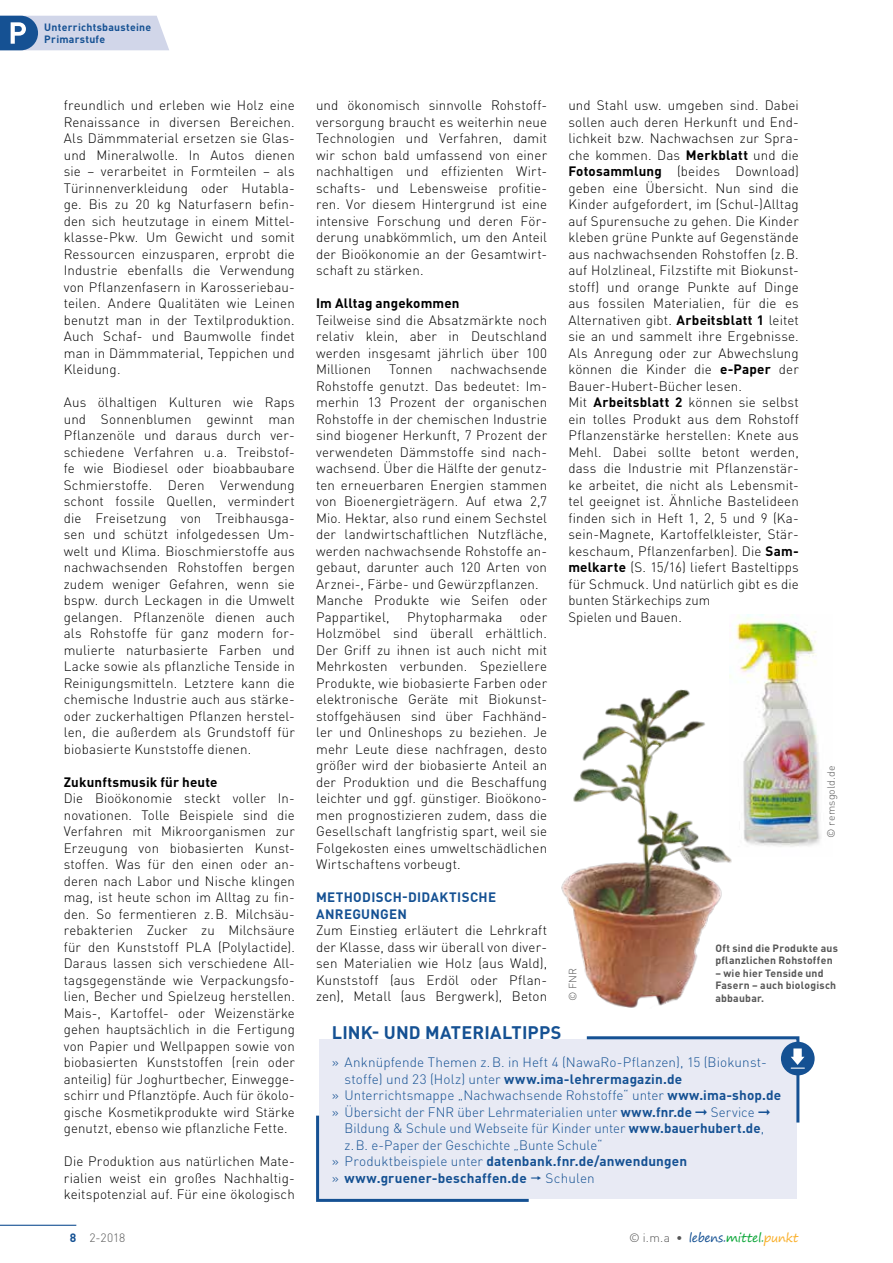
<style>
.page{position:relative;width:893px;height:1263px;background:#fff}
.page>*{position:absolute;margin:0;border:0;box-sizing:border-box;transform-origin:0 0}
.t1{font:700 18px "DINOT";letter-spacing:.01em;color:#155193}
.t2{font:300 13.5px/16.5px "DINOT";letter-spacing:.01em;color:#000;text-align:justify}
.t3{font:300 13.5px "DINOT";letter-spacing:.005em;color:#155193}
.t4{font:700 13.5px/16.5px "DINOT";letter-spacing:.015em;color:#155193}
.t5{font:700 13.5px "DINOT";letter-spacing:.015em;color:#000}
.t6{font:300 12px "DINOT";color:#565656}
.t7{font:700 10.5px/12.6px "DINOT";letter-spacing:.02em;color:#565656}
.t8{font:700 10.5px/12.6px "DINOT";letter-spacing:.025em;color:#155193}
.t9{font:300 10.5px "DINOT";letter-spacing:.025em;color:#565656}
.s1{font-weight:700}
.s2{font-weight:300}
.s3{font-weight:700;color:#155193}
.s4{font-family:"Segoe Print";font-weight:400;color:#155193}
.s5{font-family:"Segoe Print";font-weight:400;color:#0aa537}
.s6{font-family:"Segoe Print";font-weight:400;color:#f9af2a}
</style>
<div class="page">
<div style="left:319px;top:1039px;width:477px;height:160px;background:#e8eaf4"></div>
<div style="left:781px;top:1042px;width:34px;height:33px;background:#155193;border-radius:50%"></div>
<svg style="left:758px;top:1036px;width:46px;height:89px"></svg>
<svg style="left:0;top:16px;width:169px;height:34px;background:#b3c1db"></svg>
<hr style="left:0;top:1225px;width:76px;height:1px;background:#155193">
<img style="left:735px;top:615px;width:86px;height:232px">
<img style="left:561px;top:660px;width:197px;height:380px">
<svg style="left:316px;top:1115px;width:213px;height:87px"></svg>
<p class="t8" style="left:44px;top:20px;width:108px">Unterrichtsbausteine<br>Primarstufe</p>
<p class="t2" style="left:64px;top:97px;width:233px">freundlich und erleben wie Holz eine Renaissance in diversen Bereichen.<br>Als Dämmmaterial ersetzen sie Glas&shy;und Mineralwolle. In Autos dienen sie – verarbeitet in Formteilen – als Türinnenverkleidung oder Hutabla&shy;ge. Bis zu 20 kg Naturfasern befin&shy;den sich heutzutage in einem Mittel&shy;klasse-Pkw. Um Gewicht und somit Ressourcen einzusparen, erprobt die Industrie ebenfalls die Verwendung von Pflanzenfasern in Karosseriebau&shy;teilen. Andere Qualitäten wie Leinen benutzt man in der Textilproduktion.<br>Auch Schaf- und Baumwolle findet man in Dämmmaterial, Teppichen und Kleidung.</p>
<p class="t2" style="left:64px;top:394px;width:233px">Aus ölhaltigen Kulturen wie Raps und Sonnenblumen gewinnt man Pflanzenöle und daraus durch ver&shy;schiedene Verfahren u.a. Treibstof&shy;fe wie Biodiesel oder bioabbaubare Schmierstoffe. Deren Verwendung schont fossile Quellen, vermindert die Freisetzung von Treibhausga&shy;sen und schützt infolgedessen Um&shy;welt und Klima. Bioschmierstoffe aus nachwachsenden Rohstoffen bergen zudem weniger Gefahren, wenn sie bspw. durch Leckagen in die Umwelt gelangen. Pflanzenöle dienen auch als Rohstoffe für ganz modern for&shy;mulierte naturbasierte Farben und Lacke sowie als pflanzliche Tenside in Reinigungsmitteln. Letztere kann die chemische Industrie auch aus stärke&shy;oder zuckerhaltigen Pflanzen herstel&shy;len, die außerdem als Grundstoff für biobasierte Kunststoffe dienen.</p>
<p class="t5" style="left:64px;top:773px;width:155px">Zukunftsmusik für heute</p>
<p class="t2" style="left:64px;top:790px;width:233px">Die Bioökonomie steckt voller In&shy;novationen. Tolle Beispiele sind die Verfahren mit Mikroorganismen zur Erzeugung von biobasierten Kunst&shy;stoffen. Was für den einen oder an&shy;deren nach Labor und Nische klingen mag, ist heute schon im Alltag zu fin&shy;den. So fermentieren z.B. Milchsäu&shy;rebakterien Zucker zu Milchsäure für den Kunststoff PLA (Polylactide).<br>Daraus lassen sich verschiedene All&shy;tagsgegenstände wie Verpackungsfo&shy;lien, Becher und Spielzeug herstellen.<br>Mais-, Kartoffel- oder Weizenstärke gehen hauptsächlich in die Fertigung von Papier und Wellpappen sowie von biobasierten Kunststoffen (rein oder anteilig) für Joghurtbecher, Einwegge&shy;schirr und Pflanztöpfe. Auch für ökolo&shy;gische Kosmetikprodukte wird Stärke genutzt, ebenso wie pflanzliche Fette.</p>
<p class="t2" style="left:64px;top:1153px;width:233px">Die Produktion aus natürlichen Mate&shy;rialien weist ein großes Nachhaltig&shy;keitspotenzial auf. Für eine ökologisch</p>
<p class="t2" style="left:316px;top:97px;width:233px">und ökonomisch sinnvolle Rohstoff&shy;versorgung braucht es weiterhin neue Technologien und Verfahren, damit wir schon bald umfassend von einer nachhaltigen und effizienten Wirt&shy;schafts- und Lebensweise profitie&shy;ren. Vor diesem Hintergrund ist eine intensive Forschung und deren För&shy;derung unabkömmlich, um den Anteil der Bioökonomie an der Gesamtwirt&shy;schaft zu stärken.</p>
<p class="t5" style="left:316px;top:294px;width:145px">Im Alltag angekommen</p>
<p class="t2" style="left:316px;top:311px;width:233px">Teilweise sind die Absatzmärkte noch relativ klein, aber in Deutschland werden insgesamt jährlich über 100<br>Millionen</p>
<p class="t2" style="left:316px;top:361px;width:233px;text-align:left;text-indent:134px">nachwachsende Rohstoffe genutzt. Das bedeutet: Im&shy;merhin 13 Prozent der organischen Rohstoffe in der chemischen Industrie sind biogener Herkunft, 7 Prozent der verwendeten Dämmstoffe sind nach&shy;wachsend. Über die Hälfte der genutz&shy;ten erneuerbaren Energien stammen von Bioenergieträgern. Auf etwa 2,7<br>Mio. Hektar, also rund einem Sechstel der landwirtschaftlichen Nutzfläche, werden nachwachsende Rohstoffe an&shy;gebaut, darunter auch 120 Arten von Arznei-, Färbe- und Gewürzpflanzen.<br>Manche Produkte wie Seifen oder Pappartikel,</p>
<p class="t2" style="left:389px;top:361px;width:45px">Tonnen</p>
<p class="t2" style="left:316px;top:608px;width:233px;text-indent:204px">oder Holzmöbel sind überall erhältlich.<br>Der Griff zu ihnen ist auch nicht mit Mehrkosten verbunden. Speziellere Produkte, wie biobasierte Farben oder elektronische Geräte mit Biokunst&shy;stoffgehäusen sind über Fachhänd&shy;ler und Onlineshops zu beziehen. Je mehr Leute diese nachfragen, desto größer wird der biobasierte Anteil an der Produktion und die Beschaffung leichter und ggf. günstiger. Bioökono&shy;men prognostizieren zudem, dass die Gesellschaft langfristig spart, weil sie Folgekosten eines umweltschädlichen Wirtschaftens vorbeugt.</p>
<p class="t4" style="left:316px;top:889px;width:181px">METHODISCH-DIDAKTISCHE<br>ANREGUNGEN</p>
<p class="t2" style="left:316px;top:922px;width:233px">Zum Einstieg erläutert die Lehrkraft der Klasse, dass wir überall von diver&shy;sen Materialien wie Holz (aus Wald), Kunststoff (aus Erdöl oder Pflan&shy;zen), Metall (aus Bergwerk), Beton</p>
<p class="t2" style="left:407px;top:608px;width:97px">Phytopharmaka</p>
<p class="t2" style="left:568px;top:97px;width:232px;text-align:left">und Stahl usw. umgeben sind. Dabei sollen auch deren Herkunft und End&shy;lichkeit bzw. Nachwachsen zur Spra&shy;che kommen. Das <span class="s1">Merkblatt</span> und die <span class="s1">Fotosammlung</span> (beides Download) geben eine Übersicht. Nun sind die Kinder aufgefordert, im (Schul-)Alltag auf Spurensuche zu gehen. Die Kinder kleben grüne Punkte auf Gegenstände aus nachwachsenden Rohstoffen (z.B. auf Holzlineal, Filzstifte mit Biokunst&shy;stoff) und orange Punkte auf Dinge aus fossilen Materialien, für die es Alternativen gibt. <span class="s1">Arbeitsblatt 1</span> leitet sie an und sammelt ihre Ergebnisse.<br>Als Anregung oder zur Abwechslung können die Kinder die <span class="s1">e-Paper</span> der Bauer-Hubert-Bücher lesen.<br>Mit <span class="s1">Arbeitsblatt 2</span> können sie selbst ein tolles Produkt aus dem Rohstoff Pflanzenstärke herstellen: Knete aus Mehl. Dabei sollte betont werden, dass die Industrie mit Pflanzenstär&shy;ke arbeitet, die nicht als Lebensmit&shy;tel geeignet ist. Ähnliche Bastelideen finden sich in Heft 1, 2, 5 und 9 (Ka&shy;sein-Magnete, Kartoffelkleister, Stär&shy;keschaum, Pflanzenfarben). Die <span class="s1">Sam&shy;melkarte</span> (S. 15/16) liefert Basteltipps für Schmuck. Und natürlich gibt es die bunten Stärkechips zum<br>Spielen und Bauen.</p>
<p class="t9" style="left:825px;top:838px;width:74px;rotate:-90deg">© remsgold.de</p>
<p class="t9" style="left:566px;top:1001px;width:35px;rotate:-90deg">© FNR</p>
<p class="t7" style="left:715px;top:941px;width:124px">Oft sind die Produkte aus pflanzlichen Rohstoffen</p>
<p class="t7" style="left:715px;top:966px;width:122px">– wie hier Tenside und<br>Fasern – auch biologisch</p>
<p class="t7" style="left:715px;top:992px;width:50px">abbaubar.</p>
<h1 class="t1" style="left:332px;top:1021px;width:231px">LINK- UND MATERIALTIPPS</h1>
<p class="t3" style="left:332px;top:1054px;width:436px">» Anknüpfende Themen z.B. in Heft 4 (NawaRo-Pflanzen), 15 (Biokunst-</p>
<p class="t4" style="left:345px;top:1070px;width:339px"><span class="s2">stoffe) und 23 (Holz) unter</span> www.ima-lehrermagazin.de</p>
<p class="t3" style="left:332px;top:1087px;width:451px">» Unterrichtsmappe „Nachwachsende Rohstoffe“ unter <span class="s1">www.ima-shop.de</span></p>
<p class="t3" style="left:332px;top:1103px;width:440px">» Übersicht der FNR über Lehrmaterialien unter <span class="s1">www.fnr.de</span> ➞ Service ➞</p>
<p class="t3" style="left:345px;top:1120px;width:421px">Bildung &amp; Schule und Webseite für Kinder unter <span class="s1">www.bauerhubert.de</span>,</p>
<p class="t3" style="left:345px;top:1136px;width:260px">z.B. e-Paper der Geschichte „Bunte Schule“</p>
<p class="t4" style="left:332px;top:1153px;width:357px"><span class="s2">» Produktbeispiele unter</span> datenbank.fnr.de/anwendungen</p>
<p class="t4" style="left:332px;top:1169px;width:196px"><span class="s2">»</span> www.gruener-beschaffen.de</p>
<p class="t3" style="left:546px;top:1169px;width:51px">Schulen</p>
<p class="t6" style="left:70px;top:1231px;width:57px"><span class="s3">8</span> 2-2018</p>
<p class="t6" style="left:629px;top:1231px;width:171px">© i.m.a • <span class="s4">lebens.</span><span class="s5">mittel.</span><span class="s6">punkt</span></p>
</div>
